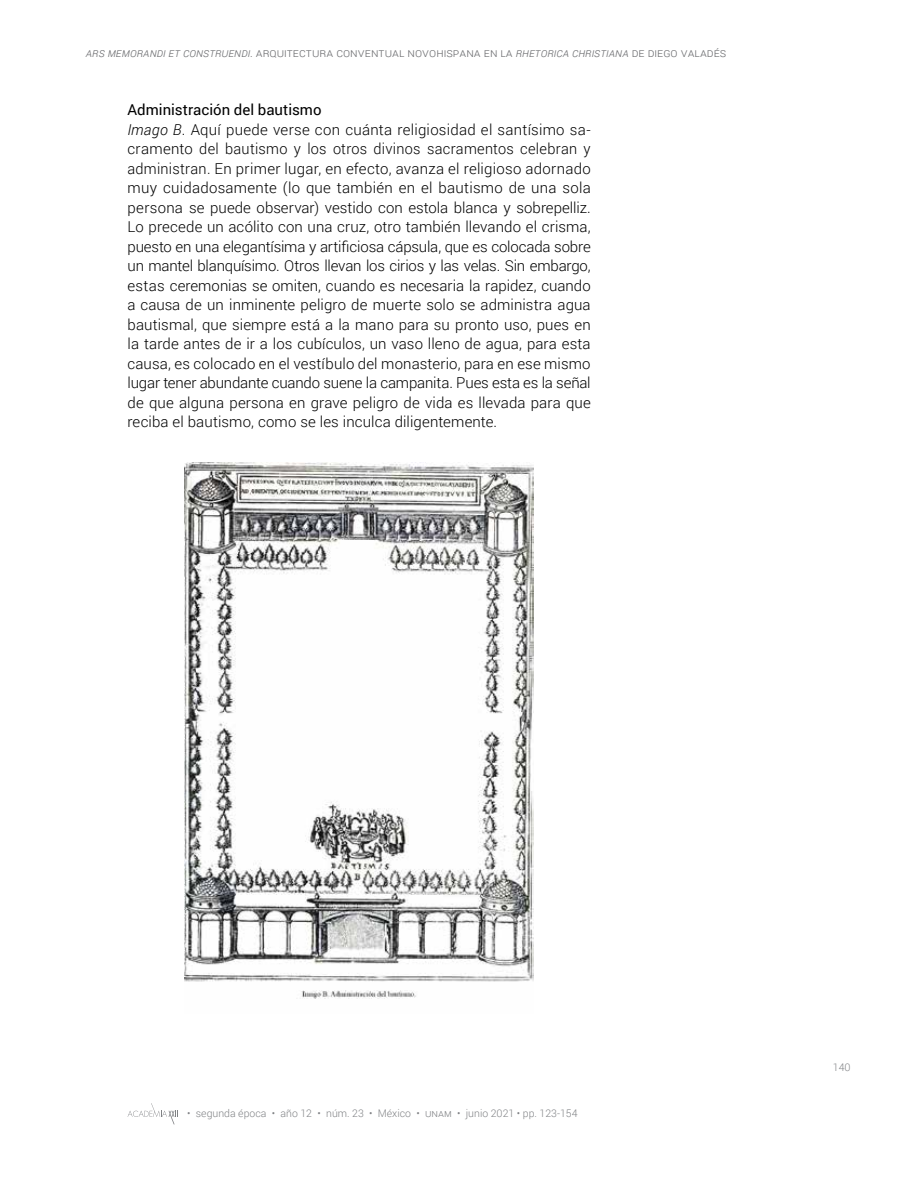
<style>
.page{position:relative;width:918px;height:1188px;background:#fff}
.page>*{position:absolute;margin:0;border:0;box-sizing:border-box;transform-origin:0 0}
.t1{font:300 15px/19.5px "Roboto";letter-spacing:.01em;color:#000}
.t2{font:300 12px "Roboto";color:#6d6e71}
.t3{font:300 10.5px "Roboto";color:#808285}
.s1{font-style:italic}
.s2{font-weight:400}
</style>
<div class="page">
<svg style="left:128px;top:1103px;width:50px;height:21px"></svg>
<img style="left:185px;top:462px;width:349px;height:537px">
<p class="t2" style="left:86px;top:45px;width:642px"><span class="s1">Ars memorandi et construendi.</span> Arquitectura conventual novohispana en la <span class="s1">Rhetorica Christiana</span> de Diego Valadés</p>
<p class="t1" style="left:128px;top:100px;width:465px"><span class="s2">Administración del bautismo<br></span><span class="s1">Imago B</span>. Aquí puede verse con cuánta religiosidad el santísimo sa&shy;cramento del bautismo y los otros divinos sacramentos celebran y administran. En primer lugar, en efecto, avanza el religioso adornado muy cuidadosamente (lo que también en el bautismo de una sola persona se puede observar) vestido con estola blanca y sobrepelliz.<br>Lo precede un acólito con una cruz, otro también llevando el crisma, puesto en una elegantísima y artificiosa cápsula, que es colocada sobre un mantel blanquísimo. Otros llevan los cirios y las velas. Sin embargo, estas ceremonias se omiten, cuando es necesaria la rapidez, cuando a causa de un inminente peligro de muerte solo se administra agua bautismal, que siempre está a la mano para su pronto uso, pues en la tarde antes de ir a los cubículos, un vaso lleno de agua, para esta causa, es colocado en el vestíbulo del monasterio, para en ese mismo lugar tener abundante cuando suene la campanita. Pues esta es la señal de que alguna persona en grave peligro de vida es llevada para que reciba el bautismo, como se les inculca diligentemente.</p>
<p class="t3" style="left:187px;top:1106px;width:392px">• segunda época • año 12 • núm. 23 • México • unam • junio 2021 • pp. 123-154</p>
<p class="t3" style="left:833px;top:1060px;width:19px">140</p>
</div>
